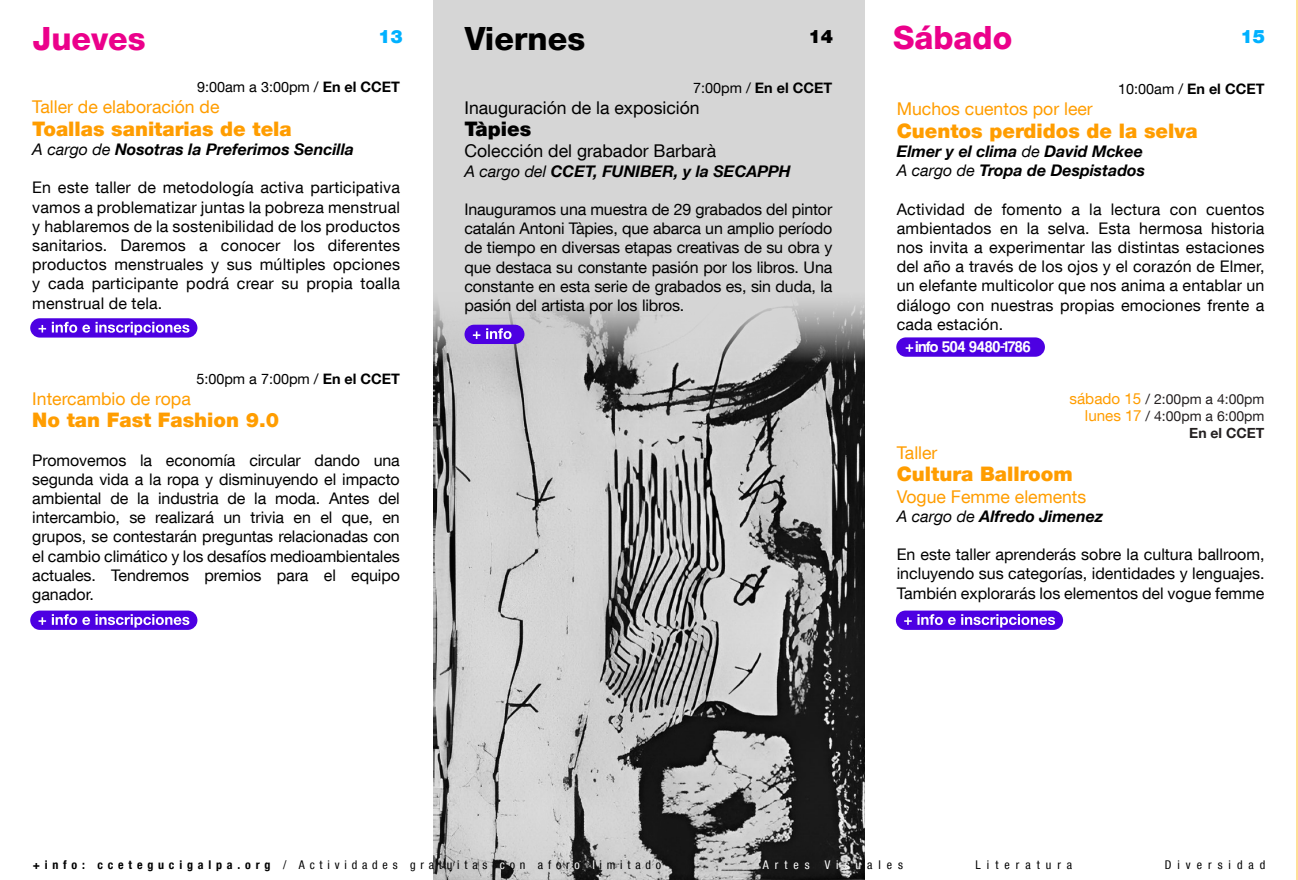
<style>
.page{position:relative;width:1298px;height:880px;background:#fff}
.page>*{position:absolute;margin:0;border:0;box-sizing:border-box;transform-origin:0 0}
.t1{font:800 32px "Helvetica Neue LT Com";color:#eb008b}
.t2{font:800 32px "Helvetica Neue LT Com";color:#000}
.t3{font:900 20px "Helvetica Neue LT Com";color:#ff9d00}
.t4{font:900 20px "Helvetica Neue LT Com";color:#000}
.t5{font:900 18.4px "Helvetica Neue LT Com";color:#00b1ff}
.t6{font:900 18.4px "Helvetica Neue LT Com";color:#000}
.t7{font:17.6px "Helvetica Neue LT Com";color:#ff9d00}
.t8{font:17.6px "Helvetica Neue LT Com";color:#000}
.t9{font:16px/19.2px "Helvetica Neue LT Com";color:#000;text-align:justify}
.t10{font:italic 700 16px/19.2px "Helvetica Neue LT Com";color:#000}
.t11{font:16px "Coolvetica Rg";color:#fff}
.t12{font:14.4px "Helvetica Neue LT Com";color:#000}
.t13{font:700 14.4px "Helvetica Neue LT Com";color:#000}
.t14{font:14px/16.8px "Helvetica Neue LT Com";color:#231f20;text-align:right}
.t15{font:condensed 12px "Helvetica Neue LT Com";letter-spacing:.4em;color:#000}
.t16{font:condensed 12px "Helvetica Neue LT Com";letter-spacing:.5em;color:#000}
.t17{font:condensed 12px "Helvetica Neue LT Com";letter-spacing:.5em;color:#fff}
.s1{font-weight:700}
.s2{font-weight:400}
.s3{font-size:15.2px;color:#ff9d00}
.s4{color:#fff}
.s5{color:#000}
</style>
<div class="page">
<hr style="left:1296px;top:0;width:1px;height:880px;background:#ffdf97">
<div style="left:433px;top:0;width:431px;height:880px;background:#d6d6d6"></div>
<img style="left:433px;top:367px;width:431px;height:513px">
<svg style="left:433px;top:302px;width:431px;height:65px"></svg>
<div style="left:895px;top:610px;width:167px;height:20px;background:#4d00e2;border-radius:10px"></div>
<svg style="left:904px;top:617px;width:7px;height:8px"></svg>
<svg style="left:917px;top:614px;width:38px;height:11px"></svg>
<svg style="left:961px;top:614px;width:93px;height:13px"></svg>
<div style="left:896px;top:337px;width:148px;height:20px;background:#4d00e2;border-radius:10px"></div>
<svg style="left:905px;top:344px;width:8px;height:8px"></svg>
<div style="left:30px;top:610px;width:167px;height:20px;background:#4d00e2;border-radius:10px"></div>
<svg style="left:39px;top:617px;width:7px;height:8px"></svg>
<svg style="left:52px;top:614px;width:137px;height:13px"></svg>
<div style="left:30px;top:318px;width:167px;height:19px;background:#4d00e2;border-radius:10px"></div>
<svg style="left:39px;top:325px;width:7px;height:7px"></svg>
<svg style="left:52px;top:322px;width:137px;height:13px"></svg>
<div style="left:464px;top:325px;width:60px;height:19px;background:#4d00e2;border-radius:10px"></div>
<svg style="left:473px;top:331px;width:7px;height:8px"></svg>
<svg style="left:486px;top:328px;width:25px;height:11px"></svg>
<h1 class="t1" style="left:32px;top:20px;width:115px">Jueves</h1>
<p class="t5" style="left:378px;top:25px;width:26px">13</p>
<h1 class="t2" style="left:464px;top:20px;width:122px">Viernes</h1>
<p class="t6" style="left:808px;top:25px;width:26px">14</p>
<h1 class="t1" style="left:892px;top:19px;width:121px">Sábado</h1>
<p class="t5" style="left:1240px;top:25px;width:26px">15</p>
<p class="t12" style="left:197px;top:78px;width:204px">9:00am a 3:00pm / <span class="s1">En el CCET</span></p>
<p class="t7" style="left:32px;top:96px;width:189px">Taller de elaboración de</p>
<p class="t3" style="left:32px;top:117px;width:261px">Toallas sanitarias de tela</p>
<p class="t10" style="left:32px;top:139px;width:323px"><span class="s2">A cargo de</span> Nosotras la Preferimos Sencilla</p>
<p class="t9" style="left:32px;top:178px;width:369px">En este taller de metodología activa participativa vamos a problematizar juntas la pobreza menstrual y hablaremos de la sostenibilidad de los productos sanitarios. Daremos a conocer los diferentes productos menstruales y sus múltiples opciones y cada participante podrá crear su propia toalla menstrual de tela.</p>
<p class="t12" style="left:196px;top:369px;width:205px">5:00pm a 7:00pm / <span class="s1">En el CCET</span></p>
<p class="t7" style="left:32px;top:387px;width:160px">Intercambio de ropa</p>
<p class="t3" style="left:32px;top:408px;width:248px">No tan Fast Fashion 9.0</p>
<p class="t9" style="left:32px;top:450px;width:369px">Promovemos la economía circular dando una segunda vida a la ropa y disminuyendo el impacto ambiental de la industria de la moda. Antes del intercambio, se realizará un trivia en el que, en grupos, se contestarán preguntas relacionadas con el cambio climático y los desafíos medioambientales actuales. Tendremos premios para el equipo ganador.</p>
<p class="t13" style="left:693px;top:78px;width:140px"><span class="s2">7:00pm /</span> En el CCET</p>
<p class="t8" style="left:464px;top:97px;width:237px">Inauguración de la exposición</p>
<p class="t4" style="left:464px;top:117px;width:68px">Tàpies</p>
<p class="t8" style="left:464px;top:140px;width:253px">Colección del grabador Barbarà</p>
<p class="t10" style="left:464px;top:161px;width:328px"><span class="s2">A cargo del</span> CCET, FUNIBER, y la SECAPPH</p>
<p class="t9" style="left:464px;top:199px;width:369px">Inauguramos una muestra de 29 grabados del pintor catalán Antoni Tàpies, que abarca un amplio período de tiempo en diversas etapas creativas de su obra y que destaca su constante pasión por los libros. Una constante en esta serie de grabados es, sin duda, la pasión del artista por los libros.</p>
<p class="t12" style="left:1118px;top:80px;width:148px">10:00am / <span class="s1">En el CCET</span></p>
<p class="t7" style="left:896px;top:98px;width:197px">Muchos cuentos por leer</p>
<p class="t3" style="left:896px;top:118px;width:302px">Cuentos perdidos de la selva</p>
<p class="t10" style="left:896px;top:141px;width:250px">Elmer y el clima <span class="s2">de</span> David Mckee<br><span class="s2">A cargo de</span> Tropa de Despistados</p>
<p class="t9" style="left:896px;top:199px;width:369px">Actividad de fomento a la lectura con cuentos ambientados en la selva. Esta hermosa historia nos invita a experimentar las distintas estaciones del año a través de los ojos y el corazón de Elmer, un elefante multicolor que nos anima a entablar un diálogo con nuestras propias emociones frente a cada estación.</p>
<p class="t11" style="left:915px;top:337px;width:117px">info 504 9480-1786</p>
<p class="t14" style="left:1069px;top:390px;width:196px"><span class="s3">sábado 15</span> / 2:00pm a 4:00pm <span class="s3">lunes 17</span> / 4:00pm a 6:00pm<br><span class="s1">En el CCET</span></p>
<p class="t7" style="left:896px;top:442px;width:42px">Taller</p>
<p class="t3" style="left:896px;top:462px;width:177px">Cultura Ballroom</p>
<p class="t7" style="left:896px;top:485px;width:191px">Vogue Femme elements</p>
<p class="t10" style="left:896px;top:506px;width:208px"><span class="s2">A cargo de</span> Alfredo Jimenez</p>
<p class="t9" style="left:896px;top:544px;width:369px">En este taller aprenderás sobre la cultura ballroom, incluyendo sus categorías, identidades y lenguajes.<br>También explorarás los elementos del vogue femme</p>
<p class="t15" style="left:33px;top:857px;width:630px"><span class="s1">+info: ccetegucigalpa.org</span> / Actividades gratuitas <span class="s4">c</span>on afor<span class="s4">o l</span>imitado</p>
<p class="t17" style="left:762px;top:857px;width:142px">Artes Visu<span class="s5">ales</span></p>
<p class="t16" style="left:975px;top:857px;width:98px">Literatura</p>
<p class="t16" style="left:1164px;top:857px;width:102px">Diversidad</p>
</div>
